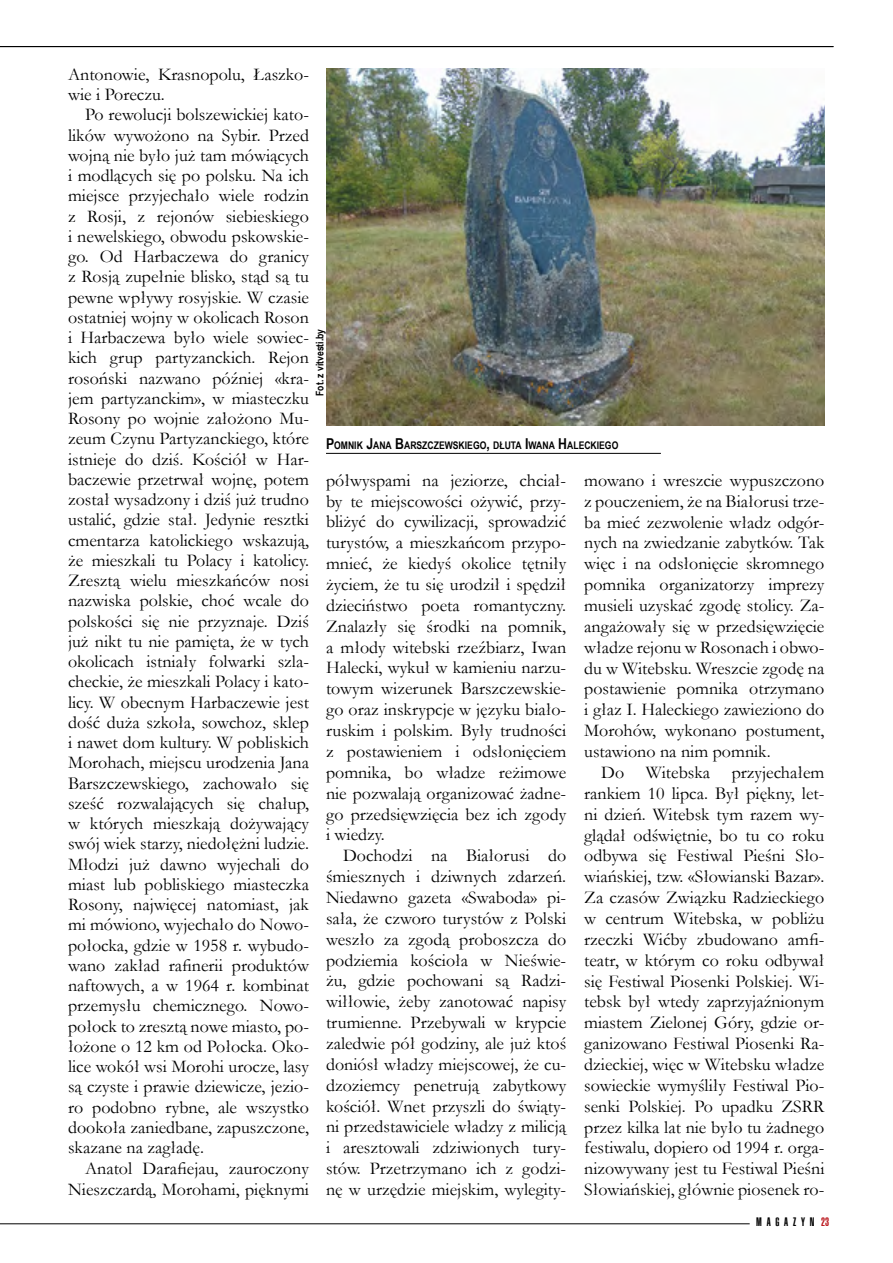
<style>
.page{position:relative;width:893px;height:1263px;background:#fff}
.page>*{position:absolute;margin:0;border:0;box-sizing:border-box;transform-origin:0 0}
.t1{font:18px/20.9px "Garamond";color:#000;text-align:justify}
.t2{font:12px "Helios Ultra Compressed";letter-spacing:.4em;color:#000}
.t3{font:700 10.5px "Arial Narrow";color:#000}
.t4{font:700 10.5px "Arial Narrow";color:#000}
.s1{font-size:15px}
.s2{color:#ba141a}
</style>
<div class="page">
<hr style="left:0;top:1223px;width:750px;height:1px;background:#000">
<hr style="left:0;top:46px;width:833px;height:1px;background:#000">
<img style="left:326px;top:68px;width:499px;height:358px">
<hr style="left:326px;top:453px;width:335px;height:1px;background:#000">
<p class="t1" style="left:68px;top:64px;width:242px;line-height:20.2px">Antonowie, Krasnopolu, Łaszko&shy;wie i Poreczu.</p>
<p class="t1" style="left:68px;top:104px;width:242px;line-height:20.2px;text-indent:17px">Po rewolucji bolszewickiej kato&shy;lików wywożono na Sybir. Przed wojną nie było już tam mówiących i modlących się po polsku. Na ich miejsce przyjechało wiele rodzin z Rosji, z rejonów siebieskiego i newelskiego, obwodu pskowskie&shy;go. Od Harbaczewa do granicy z Rosją zupełnie blisko, stąd są tu pewne wpływy rosyjskie. W czasie ostatniej wojny w okolicach Roson i Harbaczewa było wiele sowiec&shy;kich grup partyzanckich. Rejon rosoński nazwano później «kra&shy;jem partyzanckim», w miasteczku Rosony po wojnie założono Mu&shy;zeum Czynu Partyzanckiego, które istnieje do dziś. Kościół w Har&shy;baczewie przetrwał wojnę, potem został wysadzony i dziś już trudno ustalić, gdzie stał. Jedynie resztki cmentarza katolickiego wskazują, że mieszkali tu Polacy i katolicy.<br>Zresztą wielu mieszkańców nosi nazwiska polskie, choć wcale do polskości się nie przyznaje. Dziś już nikt tu nie pamięta, że w tych okolicach istniały folwarki szla&shy;checkie, że mieszkali Polacy i kato&shy;licy. W obecnym Harbaczewie jest dość duża szkoła, sowchoz, sklep i nawet dom kultury. W pobliskich Morohach, miejscu urodzenia Jana Barszczewskiego, zachowało się sześć rozwalających się chałup, w których mieszkają dożywający swój wiek starzy, niedołężni ludzie.<br>Młodzi już dawno wyjechali do miast lub pobliskiego miasteczka Rosony, najwięcej natomiast, jak mi mówiono, wyjechało do Nowo&shy;połocka, gdzie w 1958 r. wybudo&shy;wano zakład rafinerii produktów naftowych, a w 1964 r. kombinat przemysłu chemicznego. Nowo&shy;połock to zresztą nowe miasto, po&shy;łożone o 12 km od Połocka. Oko&shy;lice wokół wsi Morohi urocze, lasy są czyste i prawie dziewicze, jezio&shy;ro podobno rybne, ale wszystko dookoła zaniedbane, zapuszczone, skazane na zagładę.</p>
<p class="t1" style="left:68px;top:1157px;width:242px;text-align:right">Anatol Darafiejau, zauroczony<br>Nieszczardą, Morohami, pięknymi</p>
<p class="t4" style="left:312px;top:396px;width:68px;rotate:-90deg">Fot. z vitvesti.by</p>
<p class="t3" style="left:326px;top:437px;width:294px"><span class="s1">P</span>OMNIK <span class="s1">J</span>ANA <span class="s1">B</span>ARSZCZEWSKIEGO<span class="s1">,</span> DŁUTA <span class="s1">I</span>WANA <span class="s1">H</span>ALECKIEGO</p>
<p class="t1" style="left:326px;top:469px;width:242px">półwyspami na jeziorze, chciał&shy;by te miejscowości ożywić, przy&shy;bliżyć do cywilizacji, sprowadzić turystów, a mieszkańcom przypo&shy;mnieć, że kiedyś okolice tętniły życiem, że tu się urodził i spędził dzieciństwo poeta romantyczny.<br>Znalazły się środki na pomnik, a młody witebski rzeźbiarz, Iwan Halecki, wykuł w kamieniu narzu&shy;towym wizerunek Barszczewskie&shy;go oraz inskrypcje w języku biało&shy;ruskim i polskim. Były trudności z postawieniem i odsłonięciem pomnika, bo władze reżimowe nie pozwalają organizować żadne&shy;go przedsięwzięcia bez ich zgody i wiedzy.</p>
<p class="t1" style="left:326px;top:845px;width:242px;text-indent:17px">Dochodzi na Białorusi do śmiesznych i dziwnych zdarzeń.<br>Niedawno gazeta «Swaboda» pi&shy;sała, że czworo turystów z Polski weszło za zgodą proboszcza do podziemia kościoła w Nieświe&shy;żu, gdzie pochowani są Radzi&shy;wiłłowie, żeby zanotować napisy trumienne. Przebywali w krypcie zaledwie pół godziny, ale już ktoś doniósł władzy miejscowej, że cu&shy;dzoziemcy penetrują zabytkowy kościół. Wnet przyszli do świąty&shy;ni przedstawiciele władzy z milicją i aresztowali zdziwionych tury&shy;stów. Przetrzymano ich z godzi&shy;nę w urzędzie miejskim, wylegity-</p>
<p class="t1" style="left:584px;top:469px;width:242px">mowano i wreszcie wypuszczono z pouczeniem, że na Białorusi trze&shy;ba mieć zezwolenie władz odgór&shy;nych na zwiedzanie zabytków. Tak więc i na odsłonięcie skromnego pomnika organizatorzy imprezy musieli uzyskać zgodę stolicy. Za&shy;angażowały się w przedsięwzięcie władze rejonu w Rosonach i obwo&shy;du w Witebsku. Wreszcie zgodę na postawienie pomnika otrzymano i głaz I. Haleckiego zawieziono do Morohów, wykonano postument, ustawiono na nim pomnik.</p>
<p class="t1" style="left:584px;top:761px;width:242px;text-indent:17px">Do Witebska przyjechałem rankiem 10 lipca. Był piękny, let&shy;ni dzień. Witebsk tym razem wy&shy;glądał odświętnie, bo tu co roku odbywa się Festiwal Pieśni Sło&shy;wiańskiej, tzw. «Słowianski Bazar».<br>Za czasów Związku Radzieckiego w centrum Witebska, w pobliżu rzeczki Wićby zbudowano amfi&shy;teatr, w którym co roku odbywał się Festiwal Piosenki Polskiej. Wi&shy;tebsk był wtedy zaprzyjaźnionym miastem Zielonej Góry, gdzie or&shy;ganizowano Festiwal Piosenki Ra&shy;dzieckiej, więc w Witebsku władze sowieckie wymyśliły Festiwal Pio&shy;senki Polskiej. Po upadku ZSRR przez kilka lat nie było tu żadnego festiwalu, dopiero od 1994 r. orga&shy;nizowywany jest tu Festiwal Pieśni Słowiańskiej, głównie piosenek ro-</p>
<p class="t2" style="left:756px;top:1216px;width:75px">MAGAZYN <span class="s2">23</span></p>
</div>
